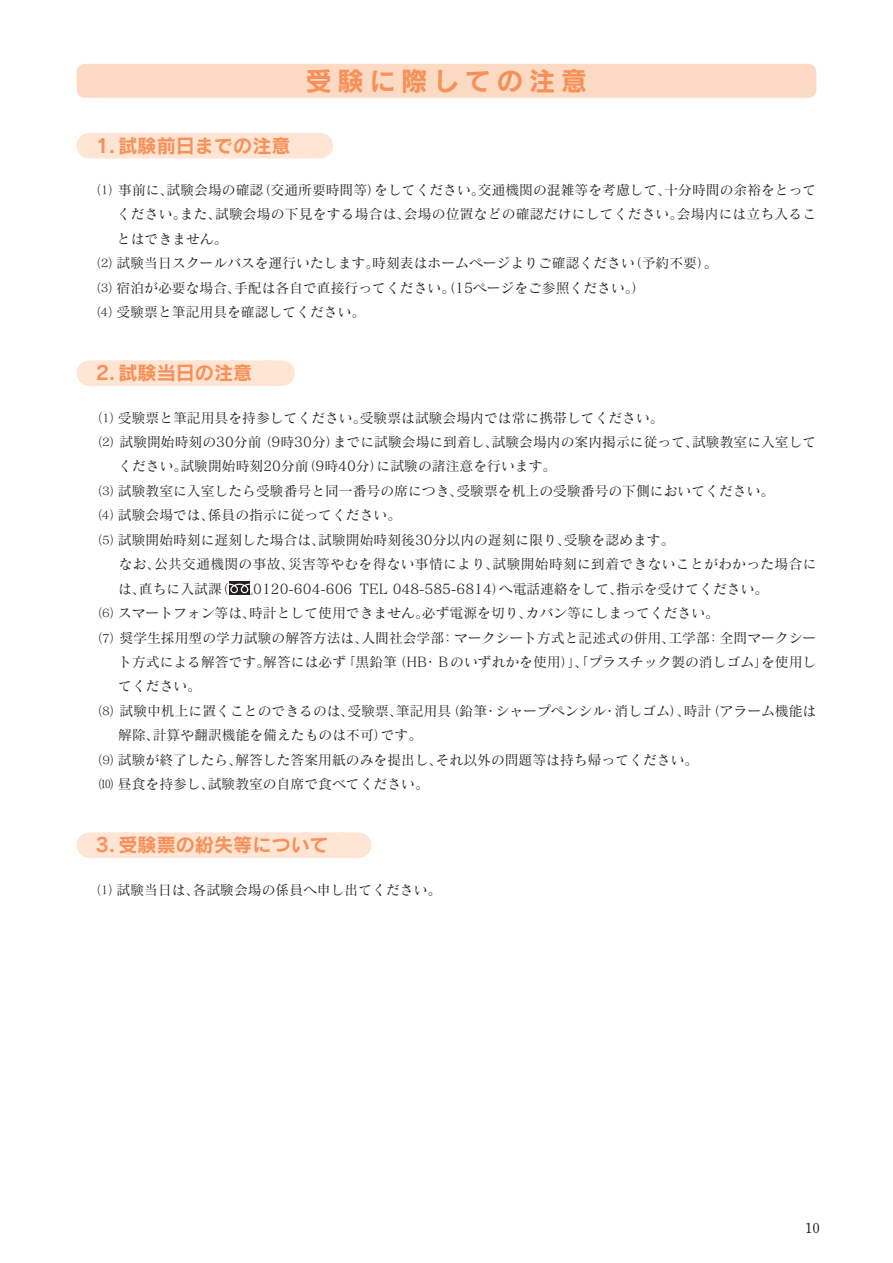
<style>
.page{position:relative;width:893px;height:1263px;background:#fff}
.page>*{position:absolute;margin:0;border:0;box-sizing:border-box;transform-origin:0 0}
.t1{font:26.55px "Rodin Pro N B";letter-spacing:.2em;color:#f79159}
.t2{font:19.2px "Rodin Pro N B";color:#f79159}
.t3{font:13.8px "Matisse Pro N M";color:#231f20}
.t4{font:13.8px "Matisse Pro N M";letter-spacing:.02em;color:#231f20}
.t5{font:700 13.8px "Futo Min A101 Pr 6 N";color:#231f20}
</style>
<div class="page">
<div style="left:77px;top:64px;width:739px;height:34px;background:#fddac3;border-radius:9px"></div>
<div style="left:89px;top:133px;width:231px;height:25px;background:#fee5d4"></div>
<div style="left:89px;top:360px;width:193px;height:26px;background:#fee5d4"></div>
<div style="left:89px;top:832px;width:270px;height:26px;background:#fee5d4"></div>
<svg style="left:229px;top:581px;width:21px;height:3px"></svg>
<svg style="left:229px;top:584px;width:24px;height:11px"></svg>
<h1 class="t1" style="left:306px;top:64px;width:283px">受験に際しての注意</h1>
<h2 class="t2" style="left:77px;top:133px;width:216px">　1．試験前日までの注意</h2>
<p class="t3" style="left:98px;top:181px;width:720px">⑴ 事前に、試験会場の確認（交通所要時間等）をしてください。交通機関の混雑等を考慮して、十分時間の余裕をとって</p>
<p class="t3" style="left:117px;top:206px;width:701px">ください。また、試験会場の下見をする場合は、会場の位置などの確認だけにしてください。会場内には立ち入るこ</p>
<p class="t3" style="left:117px;top:230px;width:112px">とはできません。</p>
<p class="t3" style="left:98px;top:255px;width:621px">⑵ 試験当日スクールバスを運行いたします。時刻表はホームページよりご確認ください（予約不要）。</p>
<p class="t3" style="left:98px;top:279px;width:549px">⑶ 宿泊が必要な場合、手配は各自で直接行ってください。（15ページをご参照ください。）</p>
<p class="t3" style="left:98px;top:303px;width:269px">⑷ 受験票と筆記用具を確認してください。</p>
<h2 class="t2" style="left:77px;top:360px;width:177px">　2．試験当日の注意</h2>
<p class="t3" style="left:99px;top:409px;width:566px">⑴ 受験票と筆記用具を持参してください。受験票は試験会場内では常に携帯してください。</p>
<p class="t3" style="left:99px;top:433px;width:719px">⑵ 試験開始時刻の30分前（9時30分）までに試験会場に到着し、試験会場内の案内掲示に従って、試験教室に入室して</p>
<p class="t3" style="left:118px;top:458px;width:440px">ください。試験開始時刻20分前（9時40分）に試験の諸注意を行います。</p>
<p class="t3" style="left:99px;top:482px;width:677px">⑶ 試験教室に入室したら受験番号と同一番号の席につき、受験票を机上の受験番号の下側においてください。</p>
<p class="t3" style="left:99px;top:506px;width:304px">⑷ 試験会場では、係員の指示に従ってください。</p>
<p class="t3" style="left:99px;top:531px;width:577px">⑸ 試験開始時刻に遅刻した場合は、試験開始時刻後30分以内の遅刻に限り、受験を認めます。</p>
<p class="t4" style="left:119px;top:555px;width:699px">なお、公共交通機関の事故、災害等やむを得ない事情により、試験開始時刻に到着できないことがわかった場合に</p>
<p class="t3" style="left:118px;top:580px;width:112px">は、直ちに入試課（</p>
<p class="t3" style="left:253px;top:580px;width:517px">0120-604-606 TEL 048-585-6814）へ電話連絡をして、指示を受けてください。</p>
<p class="t3" style="left:99px;top:604px;width:621px">⑹ スマートフォン等は、時計として使用できません。必ず電源を切り、カバン等にしまってください。</p>
<p class="t3" style="left:99px;top:629px;width:719px">⑺ 奨学生採用型の学力試験の解答方法は、人間社会学部：マークシート方式と記述式の併用、工学部：全問マークシー</p>
<p class="t3" style="left:118px;top:653px;width:700px">ト方式による解答です。解答には必ず「黒鉛筆（HB・Ｂのいずれかを使用）」、「プラスチック製の消しゴム」を使用し</p>
<p class="t3" style="left:118px;top:678px;width:84px">てください。</p>
<p class="t3" style="left:99px;top:702px;width:719px">⑻ 試験中机上に置くことのできるのは、受験票、筆記用具（鉛筆・シャープペンシル・消しゴム）、時計（アラーム機能は</p>
<p class="t3" style="left:118px;top:726px;width:306px">解除、計算や翻訳機能を備えたものは不可）です。</p>
<p class="t3" style="left:99px;top:751px;width:601px">⑼ 試験が終了したら、解答した答案用紙のみを提出し、それ以外の問題等は持ち帰ってください。</p>
<p class="t3" style="left:99px;top:775px;width:331px">⑽ 昼食を持参し、試験教室の自席で食べてください。</p>
<h2 class="t2" style="left:77px;top:832px;width:254px">　3．受験票の紛失等について</h2>
<p class="t3" style="left:98px;top:881px;width:345px">⑴ 試験当日は、各試験会場の係員へ申し出てください。</p>
<p class="t5" style="left:805px;top:1217px;width:16px">10</p>
</div>
